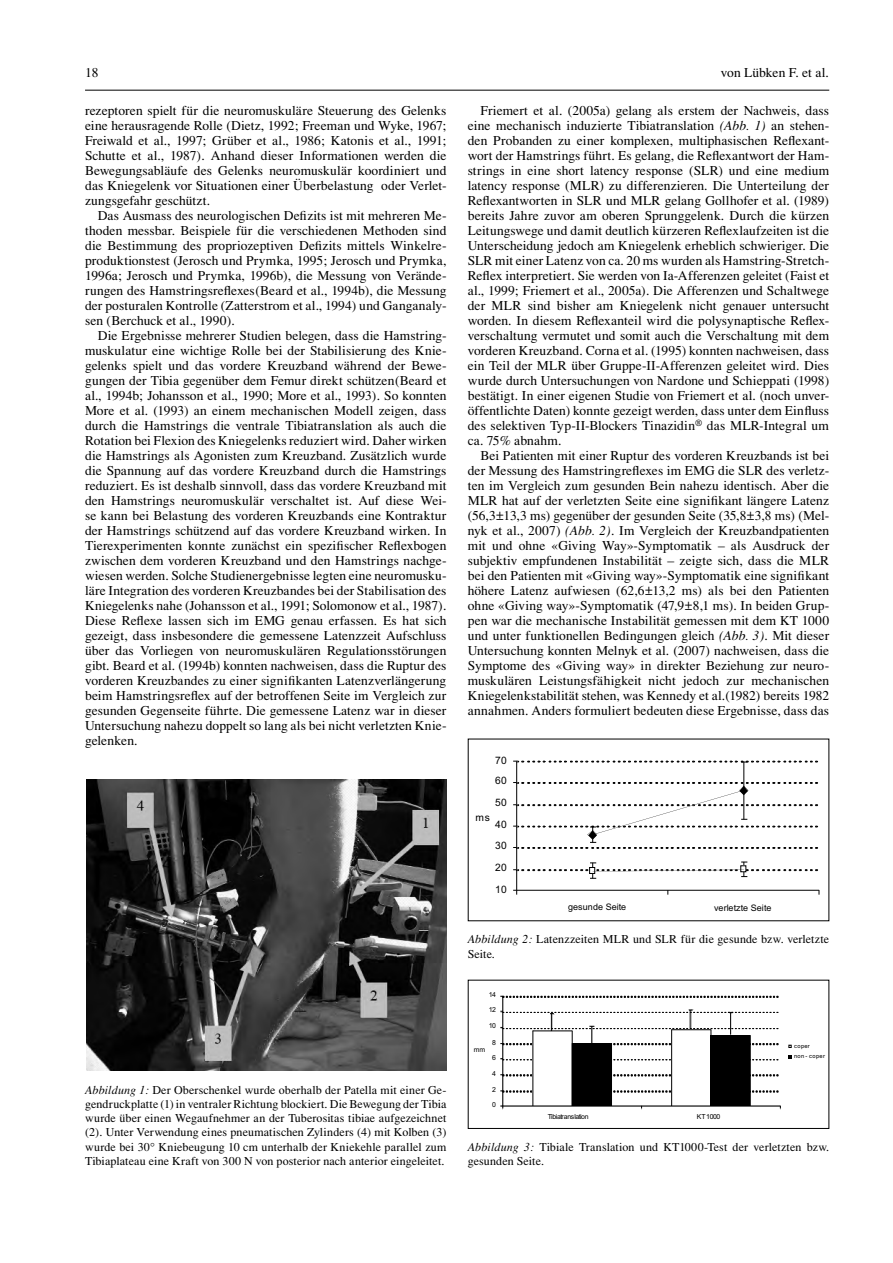
<style>
.page{position:relative;width:893px;height:1263px;background:#fff}
.page>*{position:absolute;margin:0;border:0;box-sizing:border-box;transform-origin:0 0}
.t1{font:13.5px/15px "Times";letter-spacing:.005em;color:#000;text-align:justify}
.t2{font:12.6px "Arial MT OV MEWYPA";color:#000}
.t3{font:12.15px "Arial MT OV MEWYPA";color:#000}
.t4{font:12px/14.2px "Times";letter-spacing:.01em;color:#000}
.t5{font:10.2px "Arial MT OV OEWYPA";letter-spacing:.025em;color:#000}
.t6{font:9px "Arial MT OV MEWYPA";letter-spacing:.01em;color:#000}
.t7{font:6.9px "Arial MT OV TNZGRA";letter-spacing:-.055em;color:#000}
.t8{font:5.7px/10.4px "Arial MT OV TNZGRA";letter-spacing:.045em;color:#000}
.s1{font-style:italic}
</style>
<div class="page">
<hr style="left:85px;top:90px;width:744px;height:1px;background:#000">
<img style="left:87px;top:779px;width:359px;height:291px">
<hr style="left:516px;top:761px;width:1px;height:129px;background:#000">
<hr style="left:517px;top:890px;width:302px;height:1px;background:#000">
<svg style="left:513px;top:761px;width:305px;height:118px"></svg>
<div style="left:468px;top:980px;width:361px;height:149px;border:1px solid #000"></div>
<hr style="left:533px;top:1031px;width:1px;height:75px;background:#000">
<hr style="left:671px;top:1029px;width:1px;height:77px;background:#000">
<div style="left:572px;top:1043px;width:39px;height:63px;background:#000"></div>
<hr style="left:611px;top:1043px;width:1px;height:63px;background:#000">
<div style="left:711px;top:1035px;width:39px;height:71px;background:#000"></div>
<hr style="left:750px;top:1035px;width:1px;height:71px;background:#000">
<hr style="left:503px;top:996px;width:1px;height:110px;background:#000">
<svg style="left:500px;top:1091px;width:279px;height:2px"></svg>
<svg style="left:500px;top:1074px;width:279px;height:3px"></svg>
<svg style="left:500px;top:1058px;width:279px;height:2px"></svg>
<svg style="left:500px;top:1010px;width:279px;height:35px"></svg>
<svg style="left:500px;top:996px;width:279px;height:2px"></svg>
<hr style="left:503px;top:1106px;width:277px;height:1px;background:#000">
<svg style="left:788px;top:1044px;width:4px;height:4px"></svg>
<svg style="left:788px;top:1055px;width:4px;height:3px"></svg>
<p class="t1" style="left:85px;top:65px;width:15px">18</p>
<p class="t1" style="left:721px;top:65px;width:109px">von Lübken F. et al.</p>
<p class="t1" style="left:85px;top:103px;width:363px">rezeptoren spielt für die neuromuskuläre Steuerung des Gelenks eine herausragende Rolle (Dietz, 1992; Freeman und Wyke, 1967; Freiwald et al., 1997; Grüber et al., 1986; Katonis et al., 1991; Schutte et al., 1987). Anhand dieser Informationen werden die Bewegungsabläufe des Gelenks neuromuskulär koordiniert und das Kniegelenk vor Situationen einer Überbelastung oder Verlet&shy;zungsgefahr geschützt.</p>
<p class="t1" style="left:85px;top:208px;width:363px;text-indent:13px">Das Ausmass des neurologischen Defizits ist mit mehreren Me&shy;thoden messbar. Beispiele für die verschiedenen Methoden sind die Bestimmung des propriozeptiven Defizits mittels Winkelre&shy;produktionstest (Jerosch und Prymka, 1995; Jerosch und Prymka, 1996a; Jerosch und Prymka, 1996b), die Messung von Verände&shy;rungen des Hamstringsreflexes(Beard et al., 1994b), die Messung der posturalen Kontrolle (Zatterstrom et al., 1994) und Ganganaly&shy;sen (Berchuck et al., 1990).</p>
<p class="t1" style="left:85px;top:328px;width:363px;text-indent:13px">Die Ergebnisse mehrerer Studien belegen, dass die Hamstring&shy;muskulatur eine wichtige Rolle bei der Stabilisierung des Knie&shy;gelenks spielt und das vordere Kreuzband während der Bewe&shy;gungen der Tibia gegenüber dem Femur direkt schützen(Beard et al., 1994b; Johansson et al., 1990; More et al., 1993). So konnten More et al. (1993) an einem mechanischen Modell zeigen, dass durch die Hamstrings die ventrale Tibiatranslation als auch die Rotation bei Flexion des Kniegelenks reduziert wird. Daher wirken die Hamstrings als Agonisten zum Kreuzband. Zusätzlich wurde die Spannung auf das vordere Kreuzband durch die Hamstrings reduziert. Es ist deshalb sinnvoll, dass das vordere Kreuzband mit den Hamstrings neuromuskulär verschaltet ist. Auf diese Wei&shy;se kann bei Belastung des vorderen Kreuzbands eine Kontraktur der Hamstrings schützend auf das vordere Kreuzband wirken. In Tierexperimenten konnte zunächst ein spezifischer Reflexbogen zwischen dem vorderen Kreuzband und den Hamstrings nachge&shy;wiesen werden. Solche Studienergebnisse legten eine neuromusku&shy;läre Integration des vorderen Kreuzbandes bei der Stabilisation des Kniegelenks nahe (Johansson et al., 1991; Solomonow et al., 1987).<br>Diese Reflexe lassen sich im EMG genau erfassen. Es hat sich gezeigt, dass insbesondere die gemessene Latenzzeit Aufschluss über das Vorliegen von neuromuskulären Regulationsstörungen gibt. Beard et al. (1994b) konnten nachweisen, dass die Ruptur des vorderen Kreuzbandes zu einer signifikanten Latenzverlängerung beim Hamstringsreflex auf der betroffenen Seite im Vergleich zur gesunden Gegenseite führte. Die gemessene Latenz war in dieser Untersuchung nahezu doppelt so lang als bei nicht verletzten Knie&shy;gelenken.</p>
<p class="t1" style="left:468px;top:103px;width:363px;text-align:left;text-indent:13px">Friemert et al. (2005a) gelang als erstem der Nachweis, dass eine mechanisch induzierte Tibiatranslation <span class="s1">(Abb. 1)</span> an stehen&shy;den Probanden zu einer komplexen, multiphasischen Reflexant&shy;wort der Hamstrings führt. Es gelang, die Reflexantwort der Ham&shy;strings in eine short latency response (SLR) und eine medium latency response (MLR) zu differenzieren. Die Unterteilung der Reflexantworten in SLR und MLR gelang Gollhofer et al. (1989) bereits Jahre zuvor am oberen Sprunggelenk. Durch die kürzen Leitungswege und damit deutlich kürzeren Reflexlaufzeiten ist die Unterscheidung jedoch am Kniegelenk erheblich schwieriger. Die SLR mit einer Latenz von ca. 20 ms wurden als Hamstring-Stretch-Reflex interpretiert. Sie werden von Ia-Afferenzen geleitet (Faist et al., 1999; Friemert et al., 2005a). Die Afferenzen und Schaltwege der MLR sind bisher am Kniegelenk nicht genauer untersucht worden. In diesem Reflexanteil wird die polysynaptische Reflex&shy;verschaltung vermutet und somit auch die Verschaltung mit dem vorderen Kreuzband. Corna et al. (1995) konnten nachweisen, dass ein Teil der MLR über Gruppe-II-Afferenzen geleitet wird. Dies wurde durch Untersuchungen von Nardone und Schieppati (1998) bestätigt. In einer eigenen Studie von Friemert et al. (noch unver&shy;öffentlichte Daten) konnte gezeigt werden, dass unter dem Einfluss des selektiven Typ-II-Blockers Tinazidin<sup>®</sup> das MLR-Integral um ca. 75% abnahm.</p>
<p class="t1" style="left:468px;top:448px;width:363px;text-indent:13px">Bei Patienten mit einer Ruptur des vorderen Kreuzbands ist bei der Messung des Hamstringreflexes im EMG die SLR des verletz&shy;ten im Vergleich zum gesunden Bein nahezu identisch. Aber die MLR hat auf der verletzten Seite eine signifikant längere Latenz (56,3±13,3 ms) gegenüber der gesunden Seite (35,8±3,8 ms) (Mel&shy;nyk et al., 2007) <span class="s1">(Abb. 2)</span>. Im Vergleich der Kreuzbandpatienten mit und ohne «Giving Way»-Symptomatik – als Ausdruck der subjektiv empfundenen Instabilität – zeigte sich, dass die MLR bei den Patienten mit «Giving way»-Symptomatik eine signifikant höhere Latenz aufwiesen (62,6±13,2 ms) als bei den Patienten ohne «Giving way»-Symptomatik (47,9±8,1 ms). In beiden Grup&shy;pen war die mechanische Instabilität gemessen mit dem KT 1000 und unter funktionellen Bedingungen gleich <span class="s1">(Abb. 3)</span>. Mit dieser Untersuchung konnten Melnyk et al. (2007) nachweisen, dass die Symptome des «Giving way» in direkter Beziehung zur neuro&shy;muskulären Leistungsfähigkeit nicht jedoch zur mechanischen Kniegelenkstabilität stehen, was Kennedy et al.(1982) bereits 1982 annahmen. Anders formuliert bedeuten diese Ergebnisse, dass das</p>
<p class="t3" style="left:541px;top:594px;width:37px">Abb. 1</p>
<p class="t5" style="left:495px;top:756px;width:13px">70</p>
<p class="t5" style="left:495px;top:777px;width:13px">60</p>
<p class="t5" style="left:495px;top:799px;width:13px">50</p>
<p class="t5" style="left:476px;top:813px;width:16px">ms</p>
<p class="t5" style="left:495px;top:820px;width:13px">40</p>
<p class="t5" style="left:495px;top:842px;width:13px">30</p>
<p class="t5" style="left:495px;top:864px;width:13px">20</p>
<p class="t5" style="left:495px;top:885px;width:13px">10</p>
<p class="t5" style="left:566px;top:902px;width:52px">healthy leg</p>
<p class="t5" style="left:718px;top:902px;width:51px">injured leg</p>
<p class="t6" style="left:568px;top:903px;width:60px">gesunde Seite</p>
<p class="t6" style="left:714px;top:904px;width:59px">verletzte Seite</p>
<p class="t4" style="left:468px;top:932px;width:363px"><span class="s1">Abbildung 2:</span> Latenzzeiten MLR und SLR für die gesunde bzw. verletzte<br>Seite.</p>
<p class="t3" style="left:523px;top:941px;width:37px">Abb. 2</p>
<p class="t7" style="left:489px;top:992px;width:9px">14</p>
<p class="t7" style="left:489px;top:1007px;width:9px">12</p>
<p class="t7" style="left:489px;top:1023px;width:9px">10</p>
<p class="t7" style="left:492px;top:1040px;width:5px">8</p>
<p class="t7" style="left:474px;top:1046px;width:13px">mm</p>
<p class="t8" style="left:794px;top:1041px;width:32px">coper<br>non - coper</p>
<p class="t7" style="left:492px;top:1055px;width:5px">6</p>
<p class="t4" style="left:85px;top:1082px;width:363px;text-align:justify"><span class="s1">Abbildung 1:</span> Der Oberschenkel wurde oberhalb der Patella mit einer Ge&shy;gendruckplatte (1) in ventraler Richtung blockiert. Die Bewegung der Tibia wurde über einen Wegaufnehmer an der Tuberositas tibiae aufgezeichnet (2). Unter Verwendung eines pneumatischen Zylinders (4) mit Kolben (3) wurde bei 30° Kniebeugung 10 cm unterhalb der Kniekehle parallel zum Tibiaplateau eine Kraft von 300 N von posterior nach anterior eingeleitet.</p>
<p class="t2" style="left:95px;top:1088px;width:38px">Abb. 1</p>
<p class="t7" style="left:492px;top:1071px;width:5px">4</p>
<p class="t7" style="left:492px;top:1087px;width:5px">2</p>
<p class="t7" style="left:492px;top:1102px;width:5px">0</p>
<p class="t7" style="left:548px;top:1113px;width:42px">Tibiatranslation</p>
<p class="t7" style="left:697px;top:1113px;width:25px">KT1000</p>
<p class="t4" style="left:468px;top:1140px;width:363px"><span class="s1">Abbildung 3:</span> Tibiale Translation und KT1000-Test der verletzten bzw. gesunden Seite.</p>
</div>
